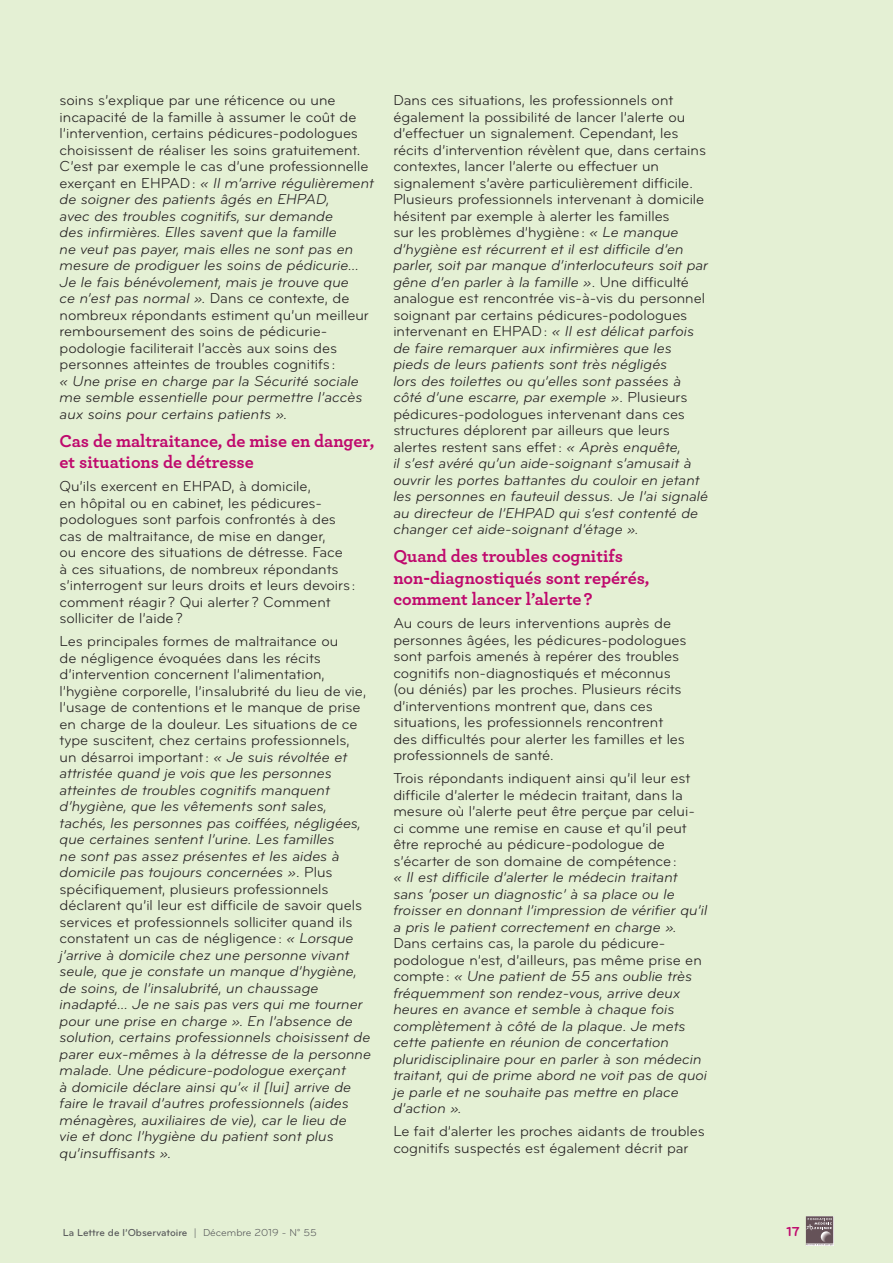
<style>
.page{position:relative;width:893px;height:1263px;background:#e4f0d4}
.page>*{position:absolute;margin:0;border:0;box-sizing:border-box;transform-origin:0 0}
.t1{font:700 18px/21.6px "Archer";color:#bf096d}
.t2{font:15px/16.5px "Bryant Pro";color:#231f20}
.t3{font:italic 15px/16.5px "Bryant Pro";color:#231f20}
.t4{font:700 13.5px "Bryant Pro";color:#bf096d}
.t5{font:500 10.5px "Bryant Pro";color:#57585a}
.s1{font-style:italic}
.s2{font-style:normal}
.s3{font-weight:400}
</style>
<div class="page">
<svg style="left:806px;top:1245px;width:27px;height:1px"></svg>
<svg style="left:806px;top:1216px;width:27px;height:29px"></svg>
<p class="t2" style="left:60px;top:92px;width:316px">soins s’explique par une réticence ou une incapacité de la famille à assumer le coût de l’intervention, certains pédicures-podologues choisissent de réaliser les soins gratuitement.<br>C’est par exemple le cas d’une professionnelle exerçant en EHPAD: <span class="s1">« Il m’arrive régulièrement de soigner des patients âgés en EHPAD,<br>avec des troubles cognitifs, sur demande<br>des infirmières. Elles savent que la famille<br>ne veut pas payer, mais elles ne sont pas en mesure de prodiguer les soins de pédicurie… Je le fais bénévolement, mais je trouve que<br>ce n’est pas normal ».</span> Dans ce contexte, de nombreux répondants estiment qu’un meilleur remboursement des soins de pédicurie&shy;podologie faciliterait l’accès aux soins des personnes atteintes de troubles cognitifs :</p>
<p class="t3" style="left:60px;top:373px;width:304px">« Une prise en charge par la Sécurité sociale me semble essentielle pour permettre l’accès aux soins pour certains patients ».</p>
<p class="t1" style="left:60px;top:429px;width:316px">Cas de maltraitance, de mise en danger, et situations de détresse</p>
<p class="t2" style="left:60px;top:478px;width:297px">Qu’ils exercent en EHPAD, à domicile,<br>en hôpital ou en cabinet, les pédicures&shy;podologues sont parfois confrontés à des cas de maltraitance, de mise en danger,<br>ou encore des situations de détresse. Face<br>à ces situations, de nombreux répondants s’interrogent sur leurs droits et leurs devoirs : comment réagir ? Qui alerter ? Comment solliciter de l’aide?</p>
<p class="t3" style="left:60px;top:633px;width:313px"><span class="s2">Les principales formes de maltraitance ou<br>de négligence évoquées dans les récits d’intervention concernent l’alimentation, l’hygiène corporelle, l’insalubrité du lieu de vie, l’usage de contentions et le manque de prise en charge de la douleur. Les situations de ce type suscitent, chez certains professionnels,<br>un désarroi important:</span> « Je suis révoltée et attristée quand je vois que les personnes atteintes de troubles cognitifs manquent d’hygiène, que les vêtements sont sales, tachés, les personnes pas coiffées, négligées, que certaines sentent l’urine. Les familles<br>ne sont pas assez présentes et les aides à domicile pas toujours concernées »<span class="s2">. Plus spécifiquement, plusieurs professionnels déclarent qu’il leur est difficile de savoir quels services et professionnels solliciter quand ils constatent un cas de négligence:</span> « Lorsque j’arrive à domicile chez une personne vivant seule, que je constate un manque d’hygiène, de soins, de l’insalubrité, un chaussage inadapté… Je ne sais pas vers qui me tourner pour une prise en charge ». En l’absence de solution, certains professionnels choisissent de parer eux-mêmes à la détresse de la personne malade. Une pédicure-podologue exerçant<br>à domicile déclare ainsi qu’« il [lui] arrive de faire le travail d’autres professionnels (aides ménagères, auxiliaires de vie), car le lieu de<br>vie et donc l’hygiène du patient sont plus qu’insuffisants ».</p>
<p class="t2" style="left:393px;top:92px;width:316px">Dans ces situations, les professionnels ont également la possibilité de lancer l’alerte ou d’effectuer un signalement. Cependant, les récits d’intervention révèlent que, dans certains contextes, lancer l’alerte ou effectuer un signalement s’avère particulièrement difficile.<br>Plusieurs professionnels intervenant à domicile hésitent par exemple à alerter les familles<br>sur les problèmes d’hygiène: <span class="s1">« Le manque d’hygiène est récurrent et il est difficile d’en parler, soit par manque d’interlocuteurs soit par gêne d’en parler à la famille »</span>. Une difficulté analogue est rencontrée vis-à-vis du personnel soignant par certains pédicures-podologues intervenant en EHPAD: <span class="s1">« Il est délicat parfois de faire remarquer aux infirmières que les pieds de leurs patients sont très négligés<br>lors des toilettes ou qu’elles sont passées à côté d’une escarre, par exemple »</span>. Plusieurs pédicures-podologues intervenant dans ces structures déplorent par ailleurs que leurs alertes restent sans effet: <span class="s1">« Après enquête,<br>il s’est avéré qu’un aide-soignant s’amusait à ouvrir les portes battantes du couloir en jetant les personnes en fauteuil dessus. Je l’ai signalé au directeur de l’EHPAD qui s’est contenté de changer cet aide-soignant d’étage ».</span></p>
<p class="t1" style="left:393px;top:544px;width:258px">Quand des troubles cognitifs non-diagnostiqués sont repérés, comment lancer l’alerte ?</p>
<p class="t2" style="left:393px;top:615px;width:295px">Au cours de leurs interventions auprès de personnes âgées, les pédicures-podologues sont parfois amenés à repérer des troubles cognitifs non-diagnostiqués et méconnus (ou déniés) par les proches. Plusieurs récits d’interventions montrent que, dans ces situations, les professionnels rencontrent des difficultés pour alerter les familles et les professionnels de santé.</p>
<p class="t2" style="left:393px;top:770px;width:303px">Trois répondants indiquent ainsi qu’il leur est difficile d’alerter le médecin traitant, dans la mesure où l’alerte peut être perçue par celui&shy;ci comme une remise en cause et qu’il peut être reproché au pédicure-podologue de s’écarter de son domaine de compétence:</p>
<p class="t3" style="left:393px;top:869px;width:316px">« Il est difficile d’alerter le médecin traitant sans ‘poser un diagnostic’ à sa place ou le froisser en donnant l’impression de vérifier qu’il a pris le patient correctement en charge ».</p>
<p class="t3" style="left:393px;top:935px;width:315px"><span class="s2">Dans certains cas, la parole du pédicure&shy;podologue n’est, d’ailleurs, pas même prise en compte:</span> « Une patient de 55 ans oublie très fréquemment son rendez-vous, arrive deux heures en avance et semble à chaque fois complètement à côté de la plaque. Je mets cette patiente en réunion de concertation pluridisciplinaire pour en parler à son médecin traitant, qui de prime abord ne voit pas de quoi je parle et ne souhaite pas mettre en place d’action ».</p>
<p class="t2" style="left:393px;top:1123px;width:313px">Le fait d’alerter les proches aidants de troubles cognitifs suspectés est également décrit par</p>
<p class="t5" style="left:63px;top:1226px;width:256px">La Lettre de l’Observatoire <span class="s3">| Décembre 2019 - N° 55</span></p>
<p class="t4" style="left:786px;top:1223px;width:15px">17</p>
</div>
